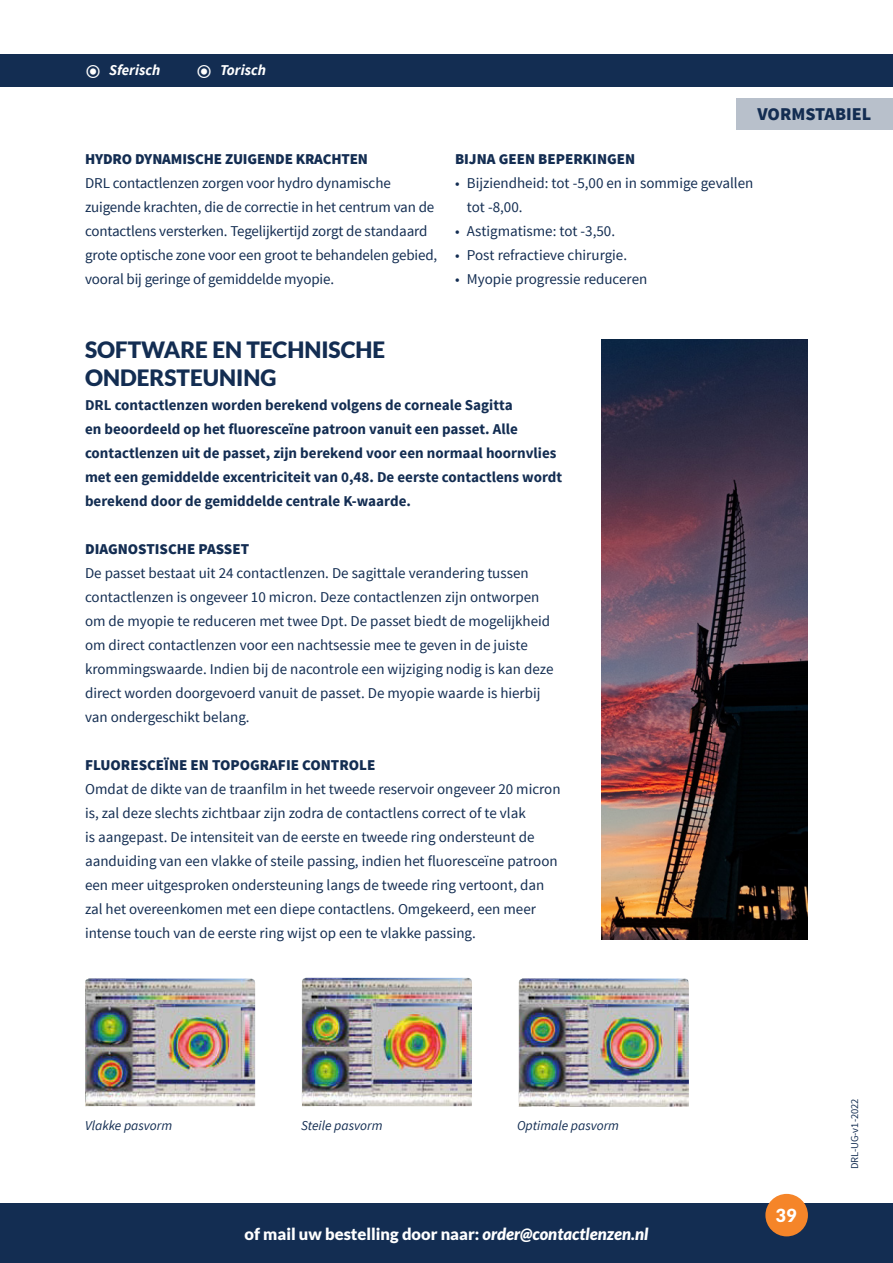
<style>
.page{position:relative;width:893px;height:1263px;background:#fff}
.page>*{position:absolute;margin:0;border:0;box-sizing:border-box;transform-origin:0 0}
.t1{font:900 22.5px/28.5px "Lato";color:#132d52}
.kopje_hoofdletters_e{font:900 18px "Source Sans Pro";color:#132d52}
.t2{font:900 18px "Lato";color:#fff}
.t3{font:900 16.5px "Lato";color:#fff}
.t4{font:15px/24px "Source Sans Pro";color:#132d52}
.t5{font:700 15px/24px "Source Sans Pro";color:#132d52}
.t6{font:900 15px "Source Sans Pro";color:#132d52}
.kopje_hoofdletters_e-2{font:italic 700 15px "Source Sans Pro";color:#fff}
.t7{font:italic 13.5px "Source Sans Pro";color:#132d52}
.t8{font:10.5px "Source Sans Pro";color:#132d52}
.s1{font-style:italic}
</style>
<div class="page">
<hr style="left:0;top:1203px;width:1px;height:60px;background:#132d52">
<img style="left:85px;top:978px;width:170px;height:128px">
<img style="left:302px;top:978px;width:170px;height:128px">
<img style="left:519px;top:978px;width:170px;height:129px">
<img style="left:601px;top:339px;width:207px;height:601px">
<div style="left:0;top:54px;width:893px;height:33px;background:#132d52"></div>
<div style="left:736px;top:99px;width:157px;height:31px;background:#b8c0cb"></div>
<div style="left:1px;top:1203px;width:892px;height:60px;background:#132d52"></div>
<div style="left:765px;top:1194px;width:43px;height:42px;background:#f58529;border-radius:50%"></div>
<p class="kopje_hoofdletters_e-2" style="left:109px;top:61px;width:53px">Sferisch</p>
<p class="kopje_hoofdletters_e-2" style="left:220px;top:61px;width:47px">Torisch</p>
<p class="t6" style="left:85px;top:150px;width:284px">HYDRO DYNAMISCHE ZUIGENDE KRACHTEN</p>
<p class="t4" style="left:85px;top:172px;width:354px">DRL contactlenzen zorgen voor hydro dynamische zuigende krachten, die de correctie in het centrum van de contactlens versterken. Tegelijkertijd zorgt de standaard grote optische zone voor een groot te behandelen gebied, vooral bij geringe of gemiddelde myopie.</p>
<p class="kopje_hoofdletters_e" style="left:757px;top:102px;width:115px">VORMSTABIEL</p>
<p class="t6" style="left:455px;top:150px;width:182px">BIJNA GEEN BEPERKINGEN</p>
<p class="t4" style="left:467px;top:172px;width:288px;text-indent:-12px">• Bijziendheid: tot -5,00 en in sommige gevallen tot -8,00.</p>
<p class="t4" style="left:455px;top:220px;width:162px">• Astigmatisme: tot -3,50.</p>
<p class="t4" style="left:455px;top:244px;width:174px">• Post refractieve chirurgie.</p>
<p class="t4" style="left:455px;top:268px;width:194px">• Myopie progressie reduceren</p>
<p class="t1" style="left:85px;top:335px;width:302px">SOFTWARE EN TECHNISCHE<br>ONDERSTEUNING</p>
<p class="t5" style="left:85px;top:394px;width:479px">DRL contactlenzen worden berekend volgens de corneale Sagitta<br>en beoordeeld op het fluoresceïne patroon vanuit een passet. Alle contactlenzen uit de passet, zijn berekend voor een normaal hoornvlies met een gemiddelde excentriciteit van 0,48. De eerste contactlens wordt berekend door de gemiddelde centrale K-waarde.</p>
<p class="t6" style="left:85px;top:539px;width:166px">DIAGNOSTISCHE PASSET</p>
<p class="t4" style="left:85px;top:561px;width:470px">De passet bestaat uit 24 contactlenzen. De sagittale verandering tussen contactlenzen is ongeveer 10 micron. Deze contactlenzen zijn ontworpen om de myopie te reduceren met twee Dpt. De passet biedt de mogelijkheid om direct contactlenzen voor een nachtsessie mee te geven in de juiste krommingswaarde. Indien bij de nacontrole een wijziging nodig is kan deze direct worden doorgevoerd vanuit de passet. De myopie waarde is hierbij van ondergeschikt belang.</p>
<p class="t6" style="left:85px;top:755px;width:292px">FLUORESCEÏNE EN TOPOGRAFIE CONTROLE</p>
<p class="t4" style="left:85px;top:777px;width:477px">Omdat de dikte van de traanfilm in het tweede reservoir ongeveer 20 micron is, zal deze slechts zichtbaar zijn zodra de contactlens correct of te vlak<br>is aangepast. De intensiteit van de eerste en tweede ring ondersteunt de aanduiding van een vlakke of steile passing, indien het fluoresceïne patroon een meer uitgesproken ondersteuning langs de tweede ring vertoont, dan zal het overeenkomen met een diepe contactlens. Omgekeerd, een meer intense touch van de eerste ring wijst op een te vlakke passing.</p>
<p class="t7" style="left:85px;top:1117px;width:89px">Vlakke pasvorm</p>
<p class="t7" style="left:301px;top:1117px;width:83px">Steile pasvorm</p>
<p class="t7" style="left:517px;top:1117px;width:104px">Optimale pasvorm</p>
<p class="t3" style="left:245px;top:1224px;width:405px">of mail uw bestelling door naar: <span class="s1">order@contactlenzen.nl</span></p>
<p class="t2" style="left:775px;top:1205px;width:22px">39</p>
<p class="t8" style="left:848px;top:1169px;width:73px;rotate:-90deg">DRL-UG-v1-2022</p>
</div>
